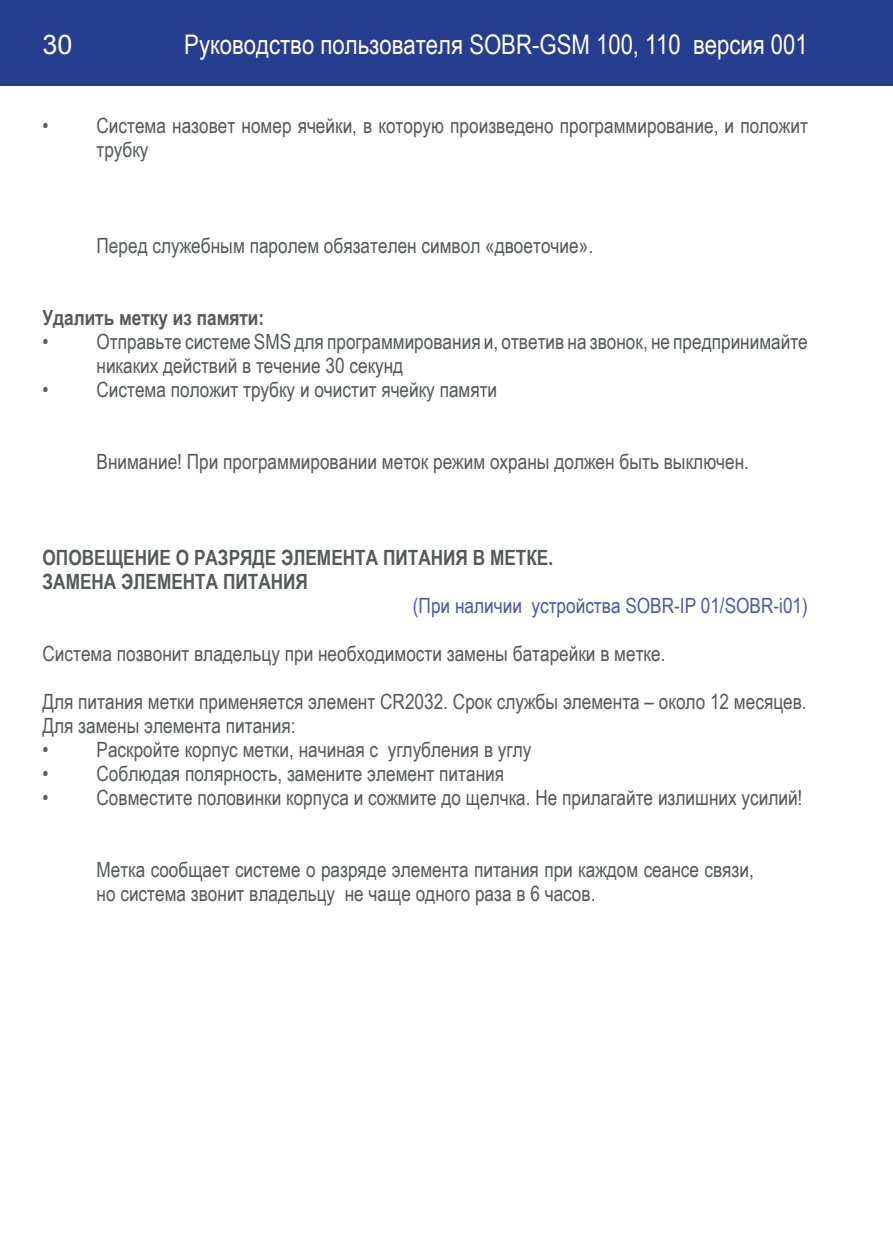
<style>
.page{position:relative;width:893px;height:1259px;background:#fff}
.page>*{position:absolute;margin:0;border:0;box-sizing:border-box;transform-origin:0 0}
.t1{font:27px "Arial Narrow";color:#fff}
.t2{font:27px "Arial";color:#fff}
.t3{font:21px/24px "Arial Narrow";color:#57585a}
.t4{font:700 21px/24px "Arial Narrow";color:#57585a}
.t5{font:21px "Arial Narrow";color:#4d5a9e}
</style>
<div class="page">
<div style="left:0;top:0;width:893px;height:85px;background:#253f8e"></div>
<p class="t2" style="left:43px;top:27px;width:32px">30</p>
<p class="t1" style="left:184px;top:24px;width:625px">Руководство пользователя SOBR-GSM 100, 110 версия 001</p>
<p class="t3" style="left:97px;top:113px;width:713px;text-indent:-54px">• Система назовет номер ячейки, в которую произведено программирование, и положит трубку</p>
<p class="t3" style="left:97px;top:233px;width:498px">Перед служебным паролем обязателен символ «двоеточие».</p>
<p class="t4" style="left:43px;top:305px;width:223px">Удалить метку из памяти:</p>
<p class="t3" style="left:97px;top:329px;width:713px;text-indent:-54px">• Отправьте системе SMS для программирования и, ответив на звонок, не предпринимайте никаких действий в течение 30 секунд</p>
<p class="t3" style="left:43px;top:377px;width:456px">• Система положит трубку и очистит ячейку памяти</p>
<p class="t3" style="left:97px;top:449px;width:654px">Внимание! При программировании меток режим охраны должен быть выключен.</p>
<p class="t4" style="left:43px;top:545px;width:512px">Оповещение о разряде элемента питания в метке.<br>Замена элемента питания</p>
<p class="t5" style="left:413px;top:590px;width:397px">(При наличии устройства SOBR-IP 01/SOBR-i01)</p>
<p class="t3" style="left:43px;top:641px;width:624px">Система позвонит владельцу при необходимости замены батарейки в метке.</p>
<p class="t3" style="left:43px;top:689px;width:766px">Для питания метки применяется элемент CR2032. Срок службы элемента – около 12 месяцев.<br>Для замены элемента питания:</p>
<p class="t3" style="left:43px;top:737px;width:490px">• Раскройте корпус метки, начиная с углубления в углу</p>
<p class="t3" style="left:43px;top:761px;width:463px">• Соблюдая полярность, замените элемент питания</p>
<p class="t3" style="left:43px;top:785px;width:761px">• Совместите половинки корпуса и сожмите до щелчка. Не прилагайте излишних усилий!</p>
<p class="t3" style="left:97px;top:857px;width:659px">Метка сообщает системе о разряде элемента питания при каждом сеансе связи, но система звонит владельцу не чаще одного раза в 6 часов.</p>
</div>
